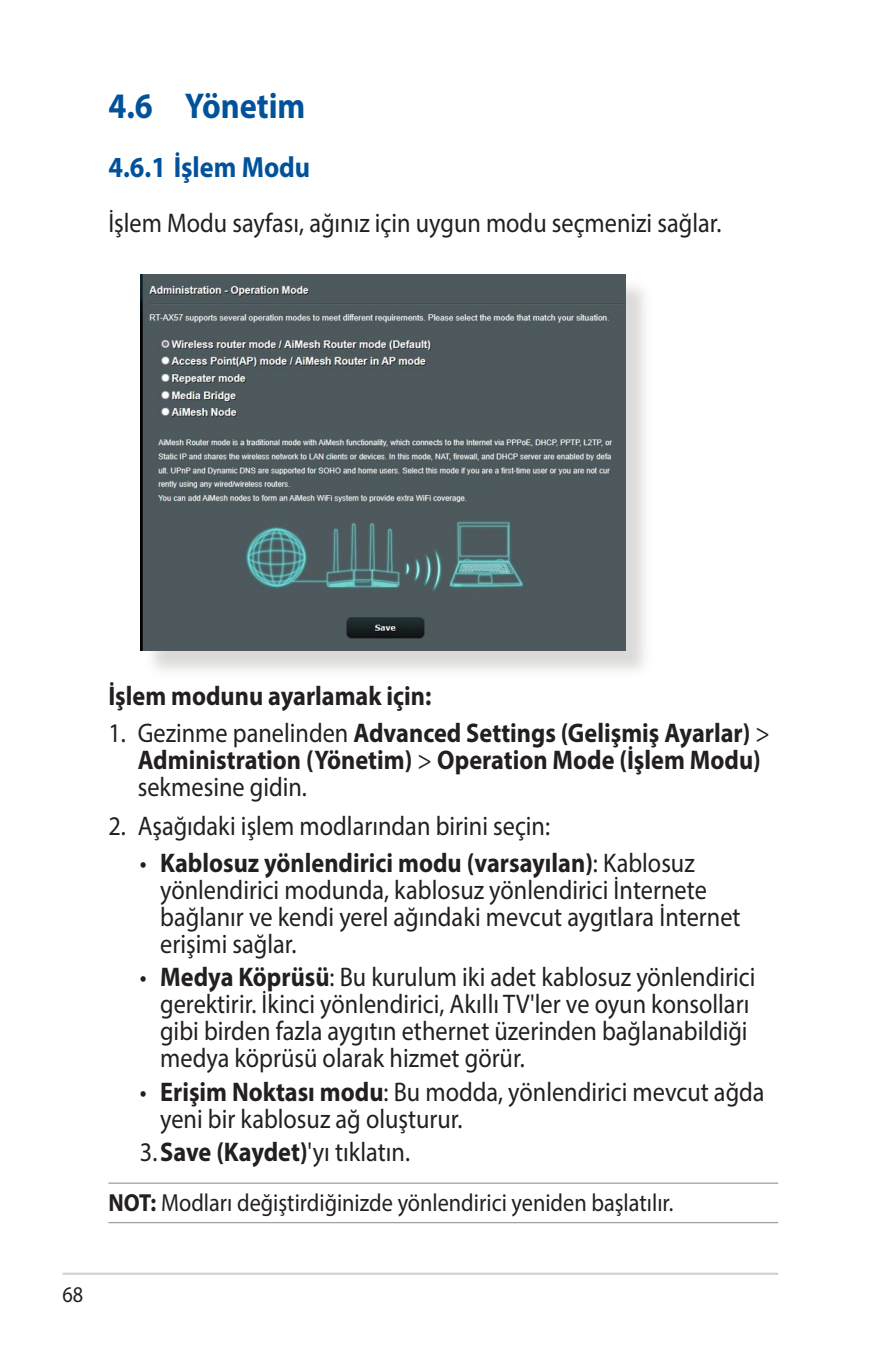
<style>
.page{position:relative;width:893px;height:1346px;background:#fff}
.page>*{position:absolute;margin:0;border:0;box-sizing:border-box;transform-origin:0 0}
.t1{font:700 36px "Myriad Pro";color:#01529a;scale:.9 1}
.t2{font:700 29.25px "Myriad Pro";color:#01529a;scale:.9 1}
.t3{font:27px/27px "Myriad Pro";color:#231f20;scale:.9 1}
.t4{font:700 27px/27px "Myriad Pro";color:#231f20;scale:.9 1}
.t5{font:24.75px "Myriad Pro";color:#231f20;scale:.9 1}
.t6{font:22.5px "Myriad Pro";color:#231f20;scale:.9 1}
.s1{font-weight:400}
.s2{font-weight:700}
</style>
<div class="page">
<hr style="left:63px;top:1272px;width:715px;height:3px;background:#d1d2d4">
<hr style="left:108px;top:1182px;width:670px;height:1px;background:#939598">
<hr style="left:108px;top:1222px;width:670px;height:1px;background:#939598">
<div style="left:144px;top:278px;width:509px;height:401px;background:#cfcecb;opacity:.75"></div>
<img style="left:140px;top:274px;width:485px;height:377px">
<h1 class="t1" style="left:108px;top:82px;width:220px">4.6 Yönetim</h1>
<p class="t2" style="left:108px;top:148px;width:226px">4.6.1 İşlem Modu</p>
<p class="t3" style="left:108px;top:209px;width:683px">İşlem Modu sayfası, ağınız için uygun modu seçmenizi sağlar.</p>
<p class="t4" style="left:108px;top:681px;width:360px">İşlem modunu ayarlamak için:</p>
<p class="t4" style="left:138px;top:718px;width:704px;text-indent:-29px"><span class="s1">1. Gezinme panelinden</span> Advanced Settings (Gelişmiş Ayarlar) <span class="s1">&gt;<br></span>Administration (Yönetim) <span class="s1">&gt;</span> Operation Mode (İşlem Modu) <span class="s1">sekmesine gidin.</span></p>
<p class="t3" style="left:108px;top:812px;width:492px">2. Aşağıdaki işlem modlarından birini seçin:</p>
<p class="t3" style="left:160px;top:849px;width:646px;text-indent:-20px">• <span class="s2">Kablosuz yönlendirici modu (varsayılan)</span>: Kablosuz yönlendirici modunda, kablosuz yönlendirici İnternete bağlanır ve kendi yerel ağındaki mevcut aygıtlara İnternet erişimi sağlar.</p>
<p class="t3" style="left:160px;top:963px;width:663px;text-indent:-20px">• <span class="s2">Medya Köprüsü</span>: Bu kurulum iki adet kablosuz yönlendirici gerektirir. İkinci yönlendirici, Akıllı TV'ler ve oyun konsolları gibi birden fazla aygıtın ethernet üzerinden bağlanabildiği medya köprüsü olarak hizmet görür.</p>
<p class="t3" style="left:160px;top:1078px;width:673px;text-indent:-20px">• <span class="s2">Erişim Noktası modu</span>: Bu modda, yönlendirici mevcut ağda yeni bir kablosuz ağ oluşturur.</p>
<p class="t3" style="left:140px;top:1138px;width:302px">3.<span class="s2">Save (Kaydet)</span>'yı tıklatın.</p>
<p class="t5" style="left:108px;top:1187px;width:629px"><span class="s2">NOT:</span> Modları değiştirdiğinizde yönlendirici yeniden başlatılır.</p>
<p class="t6" style="left:63px;top:1281px;width:25px">68</p>
</div>
